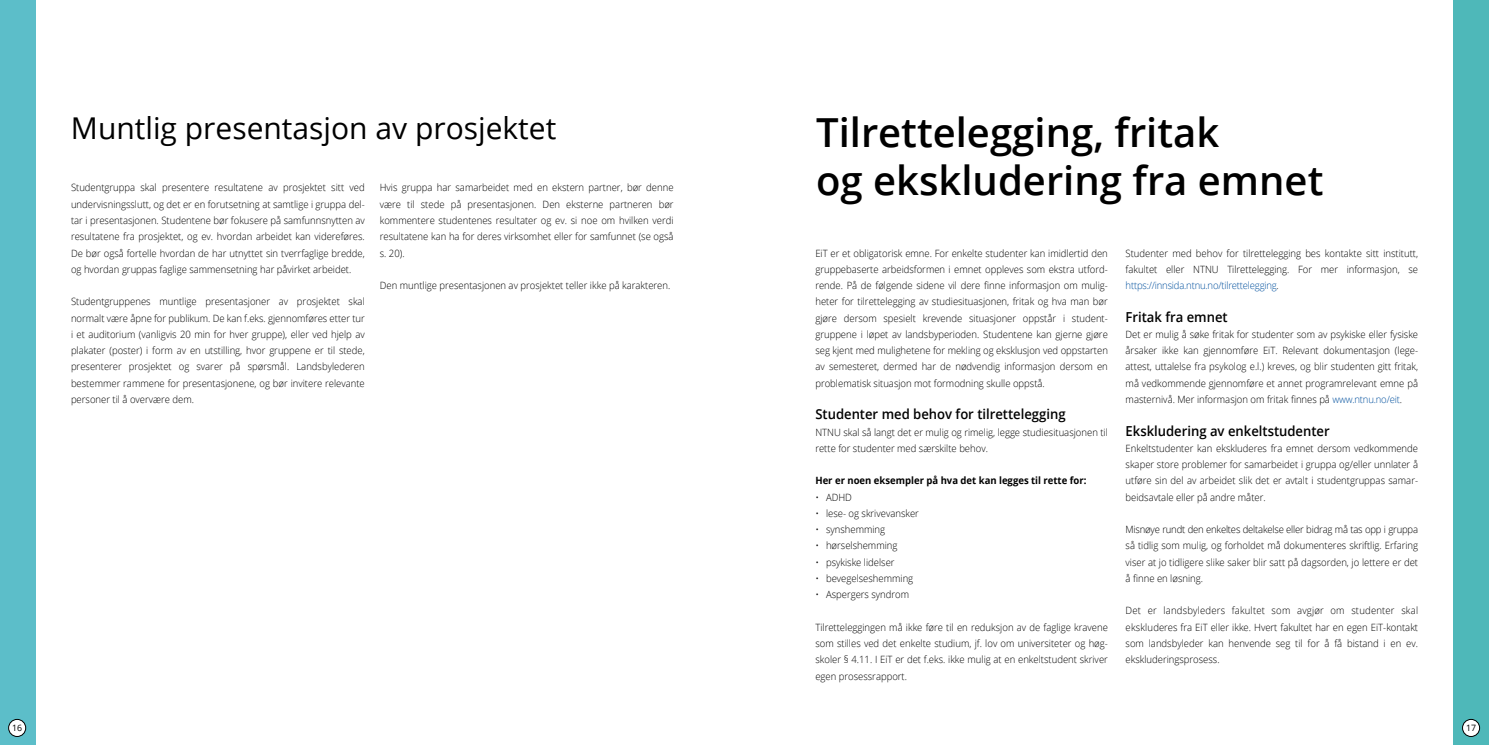
<style>
.page{position:relative;width:1489px;height:745px;background:#fff}
.page>*{position:absolute;margin:0;border:0;box-sizing:border-box;transform-origin:0 0}
.Overskrifter__H2{font:600 40px/48px "Open Sans";color:#000}
.Underoverskrifter__H{font:30px "Open Sans";color:#000}
.Mellomoverskrifter{font:600 13.75px "Open Sans";color:#000;scale:.95 1}
.Brødtekst__P{font:300 10px/16.2px "Open Sans";color:#000;text-align:justify;scale:.95 1}
.Brødtekst_innrykk__P{font:300 10px "Open Sans";color:#000;scale:.95 1}
.Små_mellomoverskrift{font:700 10px "Open Sans";color:#000;scale:.95 1}
.t1{font:8.75px "Open Sans";color:#000}
.s1{color:#00509e}
</style>
<div class="page">
<div style="left:0;top:0;width:35px;height:744px;background:#5cbec9"></div>
<div style="left:1453px;top:0;width:35px;height:744px;background:#4eb8b9"></div>
<div style="left:1462px;top:719px;width:17px;height:17px;background:#fff;border-radius:50%"></div>
<div style="left:1462px;top:718px;width:17px;height:18px;border:1px solid #000;border-radius:50%"></div>
<div style="left:9px;top:719px;width:17px;height:17px;background:#fff;border-radius:50%"></div>
<div style="left:8px;top:718px;width:18px;height:18px;border:1px solid #000;border-radius:50%"></div>
<h3 class="Underoverskrifter__H" style="left:71px;top:108px;width:487px">Muntlig presentasjon av prosjektet</h3>
<p class="Brødtekst__P" style="left:71px;top:179px;width:311px">Studentgruppa skal presentere resultatene av prosjektet sitt ved undervisningsslutt, og det er en forutsetning at samtlige i gruppa del&shy;tar i presentasjonen. Studentene bør fokusere på samfunnsnytten av resultatene fra prosjektet, og ev. hvordan arbeidet kan videreføres.<br>De bør også fortelle hvordan de har utnyttet sin tverrfaglige bredde, og hvordan gruppas faglige sammensetning har påvirket arbeidet.</p>
<p class="Brødtekst__P" style="left:71px;top:293px;width:311px">Studentgruppenes muntlige presentasjoner av prosjektet skal normalt være åpne for publikum. De kan f.eks. gjennomføres etter tur i et auditorium (vanligvis 20 min for hver gruppe), eller ved hjelp av plakater (poster) i form av en utstilling, hvor gruppene er til stede, presenterer prosjektet og svarer på spørsmål. Landsbylederen bestemmer rammene for presentasjonene, og bør invitere relevante personer til å overvære dem.</p>
<p class="Brødtekst__P" style="left:380px;top:179px;width:311px">Hvis gruppa har samarbeidet med en ekstern partner, bør denne være til stede på presentasjonen. Den eksterne partneren bør kommentere studentenes resultater og ev. si noe om hvilken verdi resultatene kan ha for deres virksomhet eller for samfunnet (se også s. 20).</p>
<p class="Brødtekst__P" style="left:380px;top:277px;width:307px">Den muntlige presentasjonen av prosjektet teller ikke på karakteren.</p>
<h2 class="Overskrifter__H2" style="left:816px;top:107px;width:509px">Tilrettelegging, fritak<br>og ekskludering fra emnet</h2>
<p class="Brødtekst__P" style="left:815px;top:244px;width:309px">EiT er et obligatorisk emne. For enkelte studenter kan imidlertid den gruppebaserte arbeidsformen i emnet oppleves som ekstra utford&shy;rende. På de følgende sidene vil dere finne informasjon om mulig&shy;heter for tilrettelegging av studiesituasjonen, fritak og hva man bør gjøre dersom spesielt krevende situasjoner oppstår i student&shy;gruppene i løpet av landsbyperioden. Studentene kan gjerne gjøre seg kjent med mulighetene for mekling og eksklusjon ved oppstarten av semesteret, dermed har de nødvendig informasjon dersom en problematisk situasjon mot formodning skulle oppstå.</p>
<h5 class="Mellomoverskrifter" style="left:815px;top:404px;width:265px">Studenter med behov for tilrettelegging</h5>
<p class="Brødtekst__P" style="left:815px;top:423px;width:309px">NTNU skal så langt det er mulig og rimelig, legge studiesituasjonen til rette for studenter med særskilte behov.</p>
<h6 class="Små_mellomoverskrift" style="left:815px;top:473px;width:287px">Her er noen eksempler på hva det kan legges til rette for:</h6>
<p class="Brødtekst_innrykk__P" style="left:815px;top:490px;width:40px">• ADHD</p>
<p class="Brødtekst_innrykk__P" style="left:815px;top:506px;width:110px">• lese- og skrivevansker</p>
<p class="Brødtekst_innrykk__P" style="left:815px;top:522px;width:75px">• synshemming</p>
<p class="Brødtekst_innrykk__P" style="left:815px;top:538px;width:88px">• hørselshemming</p>
<p class="Brødtekst_innrykk__P" style="left:815px;top:555px;width:85px">• psykiske lidelser</p>
<p class="Brødtekst_innrykk__P" style="left:815px;top:571px;width:104px">• bevegelseshemming</p>
<p class="Brødtekst_innrykk__P" style="left:815px;top:587px;width:100px">• Aspergers syndrom</p>
<p class="Brødtekst__P" style="left:815px;top:618px;width:309px">Tilretteleggingen må ikke føre til en reduksjon av de faglige kravene som stilles ved det enkelte studium, jf. lov om universiteter og høg&shy;skoler § 4.11. I EiT er det f.eks. ikke mulig at en enkeltstudent skriver egen prosessrapport.</p>
<p class="Brødtekst__P" style="left:1125px;top:244px;width:309px">Studenter med behov for tilrettelegging bes kontakte sitt institutt, fakultet eller NTNU Tilrettelegging. For mer informasjon, se <span class="s1">https://innsida.ntnu.no/tilrettelegging</span>.</p>
<h5 class="Mellomoverskrifter" style="left:1125px;top:307px;width:109px">Fritak fra emnet</h5>
<p class="Brødtekst__P" style="left:1125px;top:325px;width:309px">Det er mulig å søke fritak for studenter som av psykiske eller fysiske årsaker ikke kan gjennomføre EiT. Relevant dokumentasjon (lege&shy;attest, uttalelse fra psykolog e.l.) kreves, og blir studenten gitt fritak, må vedkommende gjennomføre et annet programrelevant emne på masternivå. Mer informasjon om fritak finnes på <span class="s1">www.ntnu.no/eit</span>.</p>
<h5 class="Mellomoverskrifter" style="left:1125px;top:421px;width:216px">Ekskludering av enkeltstudenter</h5>
<p class="Brødtekst__P" style="left:1125px;top:439px;width:309px">Enkeltstudenter kan ekskluderes fra emnet dersom vedkommende skaper store problemer for samarbeidet i gruppa og/eller unnlater å utføre sin del av arbeidet slik det er avtalt i studentgruppas samar&shy;beidsavtale eller på andre måter.</p>
<p class="Brødtekst__P" style="left:1125px;top:520px;width:309px">Misnøye rundt den enkeltes deltakelse eller bidrag må tas opp i gruppa så tidlig som mulig, og forholdet må dokumenteres skriftlig. Erfaring viser at jo tidligere slike saker blir satt på dagsorden, jo lettere er det å finne en løsning.</p>
<p class="Brødtekst__P" style="left:1125px;top:602px;width:309px">Det er landsbyleders fakultet som avgjør om studenter skal ekskluderes fra EiT eller ikke. Hvert fakultet har en egen EiT-kontakt som landsbyleder kan henvende seg til for å få bistand i en ev. ekskluderingsprosess.</p>
<p class="t1" style="left:12px;top:721px;width:12px">16</p>
<p class="t1" style="left:1465px;top:721px;width:12px">17</p>
</div>
